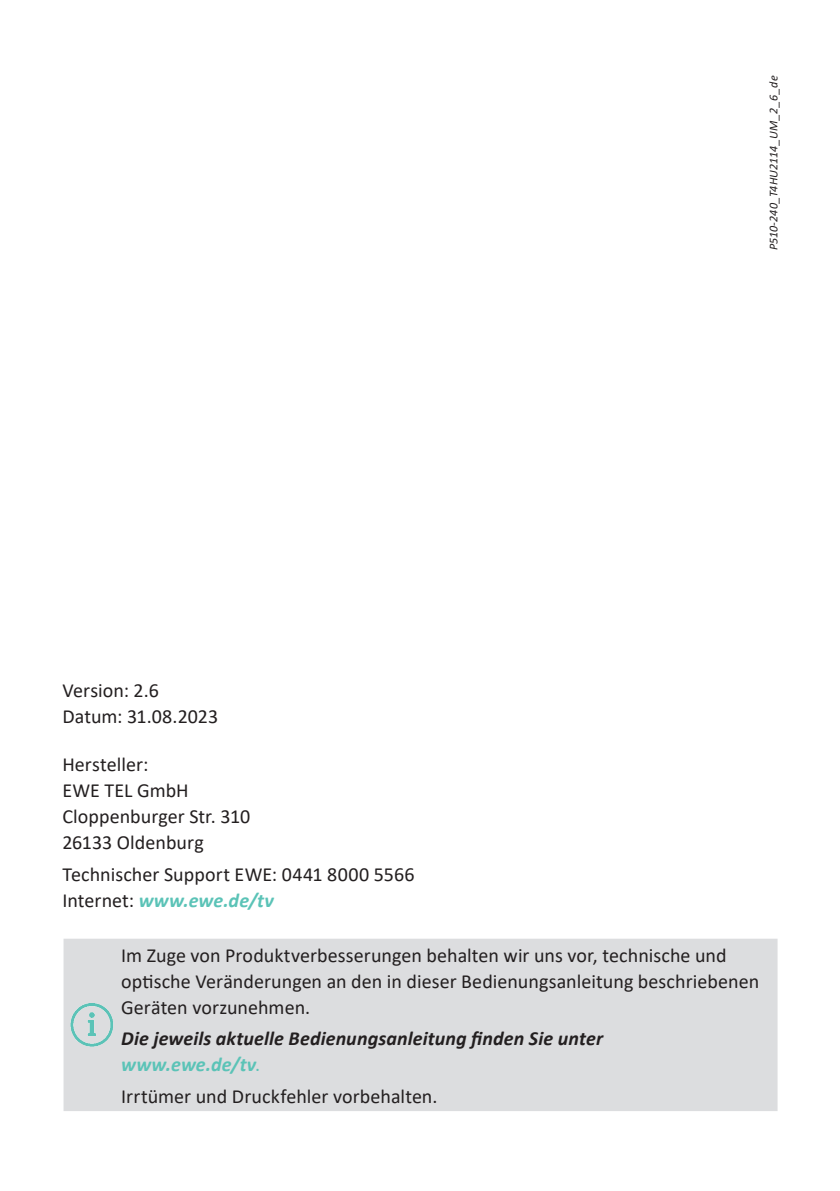
<style>
.page{position:relative;width:840px;height:1191px;background:#fff}
.page>*{position:absolute;margin:0;border:0;box-sizing:border-box;transform-origin:0 0}
.t1{font:20px/26px "Calibri";color:#231f20}
.t2{font:italic 700 20px/26px "Calibri";letter-spacing:.005em;color:#231f20}
.t3{font:italic 12px "Calibri";letter-spacing:-.005em;color:#231f20}
.s1{font-weight:700;font-style:italic;color:#5bc3b7}
.s2{color:#5bc3b7}
.s3{font-weight:400;font-style:normal;color:#5bc3b7}
</style>
<div class="page">
<div style="left:63px;top:938px;width:714px;height:173px;background:#dcdddf"></div>
<img style="left:67px;top:1001px;width:51px;height:46px">
<p class="t3" style="left:764px;top:250px;width:176px;rotate:-90deg">P510-240_T4HU2114_UM_2_6_de</p>
<p class="t1" style="left:62px;top:677px;width:157px">Version: 2.6<br>Datum: 31.08.2023</p>
<p class="t1" style="left:62px;top:751px;width:189px">Hersteller:<br>EWE TEL GmbH<br>Cloppenburger Str. 310<br>26133 Oldenburg</p>
<p class="t1" style="left:62px;top:861px;width:353px">Technischer Support EWE: 0441 8000 5566<br>Internet: <span class="s1">www.ewe.de/tv</span></p>
<p class="t1" style="left:121px;top:941px;width:639px">Im Zuge von Produktverbesserungen behalten wir uns vor, technische und optische Veränderungen an den in dieser Bedienungsanleitung beschriebenen<br>Geräten vorzunehmen.</p>
<p class="t2" style="left:121px;top:1025px;width:483px">Die jeweils aktuelle Bedienungsanleitung finden Sie unter <span class="s2">www.ewe.de/tv</span><span class="s3">.</span></p>
<p class="t1" style="left:121px;top:1083px;width:318px">Irrtümer und Druckfehler vorbehalten.</p>
</div>
